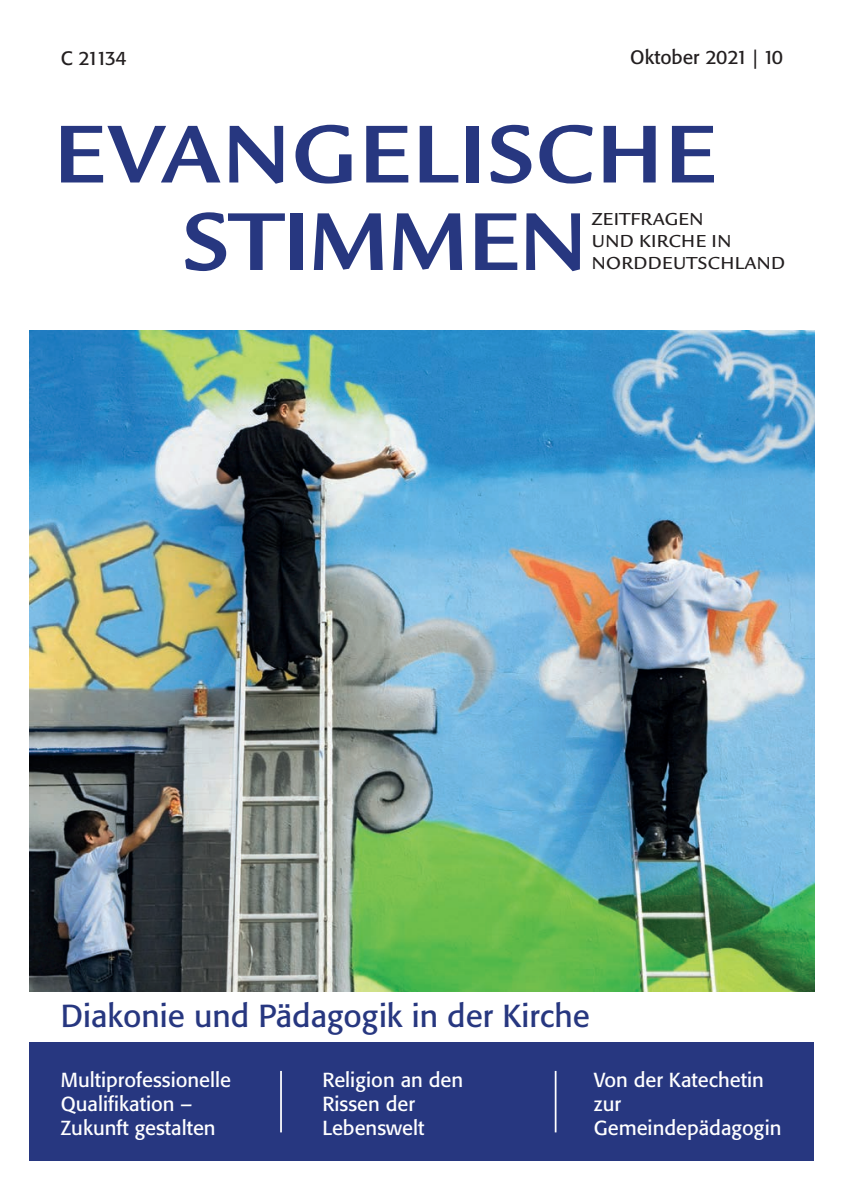
<style>
.page{position:relative;width:844px;height:1191px;background:#fff}
.page>*{position:absolute;margin:0;border:0;box-sizing:border-box;transform-origin:0 0}
.t1{font:700 89.25px/87.5px "Legacy Sans";letter-spacing:.025em;color:#273780;text-align:center}
.t2{font:31.5px "Tn T Form BSK";color:#273780}
.t3{font:20.12px/24.2px "Tn T Form BSK";color:#fff}
.t4{font:19.25px "Tn T Form BSK";letter-spacing:-.01em;color:#231f20}
.t5{font:500 18.9px/22.1px "Legacy Sans";letter-spacing:.02em;color:#231f20}
</style>
<div class="page">
<img style="left:30px;top:331px;width:784px;height:661px">
<div style="left:30px;top:992px;width:784px;height:169px;background:#273780"></div>
<div style="left:16px;top:992px;width:811px;height:49px;background:#fff"></div>
<hr style="left:280px;top:1071px;width:2px;height:61px;background:#fff">
<hr style="left:554px;top:1071px;width:2px;height:61px;background:#fff">
<p class="t4" style="left:61px;top:46px;width:67px">C 21134</p>
<p class="t4" style="left:630px;top:45px;width:154px">Oktober 2021 | 10</p>
<h1 class="t1" style="left:54px;top:111px;width:663px">EVANGELISCHE<br>STIMMEN</h1>
<p class="t5" style="left:591px;top:208px;width:194px">ZEITFRAGEN<br>UND KIRCHE IN<br>NORDDEUTSCHLAND</p>
<h2 class="t2" style="left:61px;top:996px;width:530px">Diakonie und Pädagogik in der Kirche</h2>
<p class="t3" style="left:61px;top:1067px;width:172px">Multiprofessionelle<br>Qualifikation –<br>Zukunft gestalten</p>
<p class="t3" style="left:593px;top:1067px;width:189px">Von der Katechetin zur<br>Gemeindepädagogin</p>
<p class="t3" style="left:322px;top:1067px;width:142px">Religion an den<br>Rissen der<br>Lebenswelt</p>
</div>
